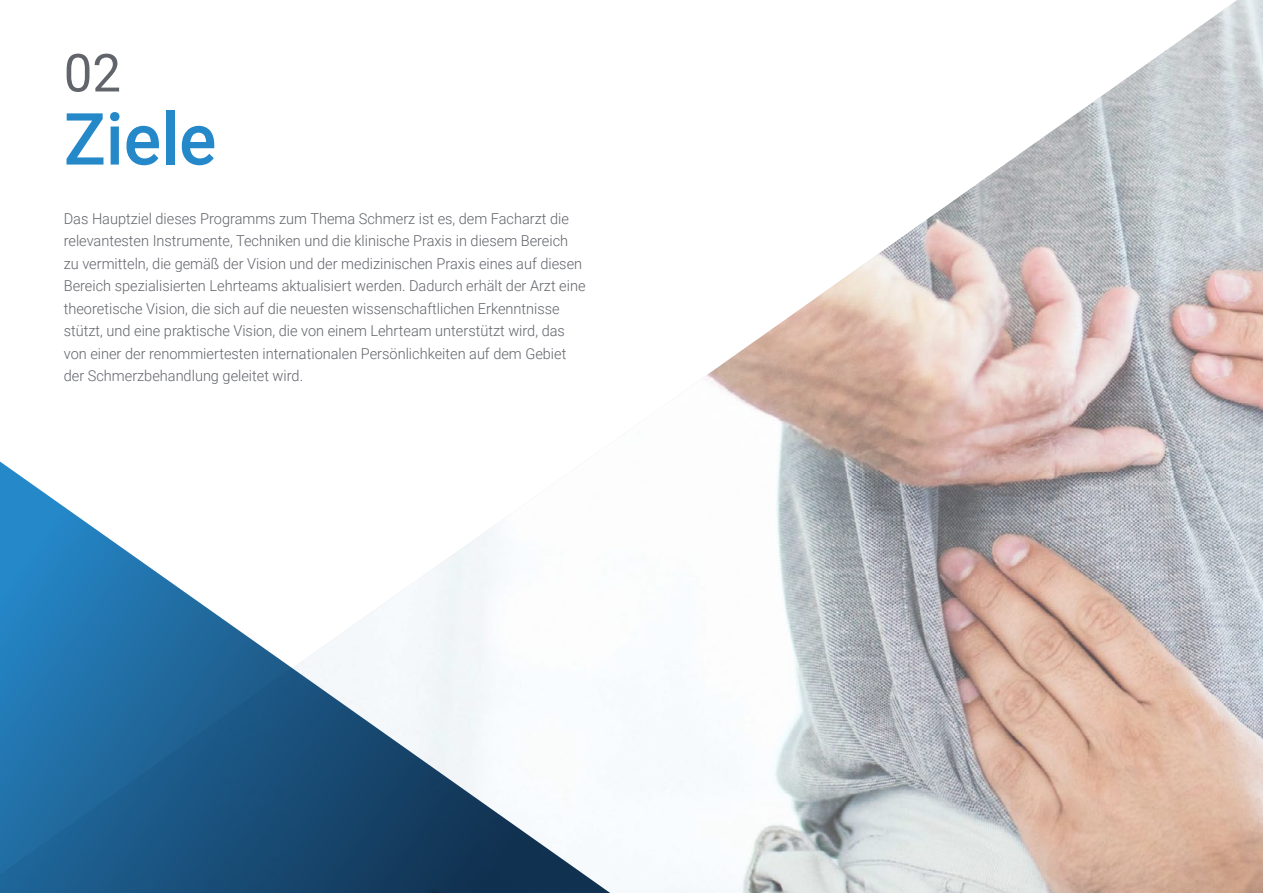
<style>
.page{position:relative;width:1263px;height:893px;background:#fff}
.page>*{position:absolute;margin:0;border:0;box-sizing:border-box;transform-origin:0 0}
.t1{font:500 72px "Roboto";color:#2488c9}
.t2{font:52.5px "Roboto";color:#61646a}
.t3{font:300 15px/22.5px "Roboto";color:#61646a}
</style>
<div class="page">
<img style="left:664px;top:0;width:599px;height:893px">
<svg style="left:0;top:461px;width:635px;height:432px"></svg>
<h2 class="t2" style="left:64px;top:36px;width:59px">02</h2>
<h1 class="t1" style="left:64px;top:89px;width:154px">Ziele</h1>
<p class="t3" style="left:64px;top:207px;width:523px">Das Hauptziel dieses Programms zum Thema Schmerz ist es, dem Facharzt die relevantesten Instrumente, Techniken und die klinische Praxis in diesem Bereich zu vermitteln, die gemäß der Vision und der medizinischen Praxis eines auf diesen Bereich spezialisierten Lehrteams aktualisiert werden. Dadurch erhält der Arzt eine theoretische Vision, die sich auf die neuesten wissenschaftlichen Erkenntnisse stützt, und eine praktische Vision, die von einem Lehrteam unterstützt wird, das von einer der renommiertesten internationalen Persönlichkeiten auf dem Gebiet der Schmerzbehandlung geleitet wird.</p>
</div>
